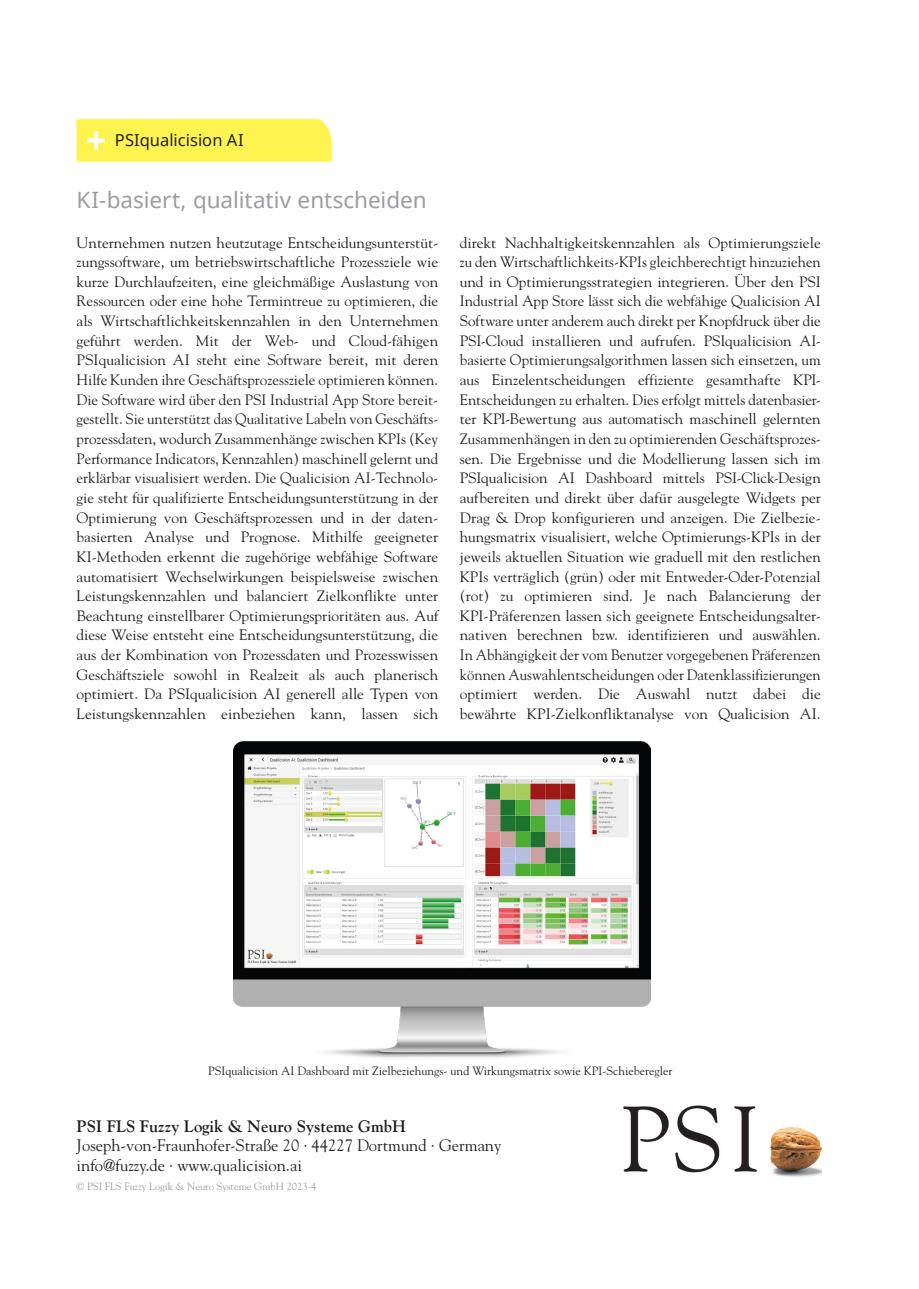
<style>
.page{position:relative;width:919px;height:1289px;background:#fff}
.page>*{position:absolute;margin:0;border:0;box-sizing:border-box;transform-origin:0 0}
.t1{font:22.5px "Noto Sans";color:#9b9da0}
.t2{font:16.5px/19.6px "Goudy";color:#231f20}
.t3{font:700 16.5px "Goudy";color:#231f20}
.t4{font:16.5px "Noto Sans";color:#231f20}
.t5{font:15px/19.6px "Goudy";color:#231f20;text-align:justify}
.t6{font:12px "Goudy";color:#231f20}
.t7{font:10.5px "Goudy";color:#9b9da0}
</style>
<div class="page">
<img style="left:623px;top:1105px;width:198px;height:72px">
<svg style="left:77px;top:119px;width:255px;height:43px;background:#fff354"></svg>
<img style="left:234px;top:741px;width:416px;height:317px">
<p class="t4" style="left:115px;top:129px;width:130px">PSIqualicision AI</p>
<h1 class="t1" style="left:77px;top:185px;width:351px">KI-basiert, qualitativ entscheiden</h1>
<p class="t5" style="left:77px;top:232px;width:363px">Unternehmen nutzen heutzutage Entscheidungsunterstüt&shy;zungssoftware, um betriebswirtschaftliche Prozessziele wie kurze Durchlaufzeiten, eine gleichmäßige Auslastung von Ressourcen oder eine hohe Termintreue zu optimieren, die als Wirtschaftlichkeitskennzahlen in den Unternehmen geführt werden. Mit der Web- und Cloud-fähigen PSIqualicision AI steht eine Software bereit, mit deren Hilfe Kunden ihre Geschäftsprozessziele optimieren können.<br>Die Software wird über den PSI Industrial App Store bereit&shy;gestellt. Sie unterstützt das Qualitative Labeln von Geschäfts&shy;prozessdaten, wodurch Zusammenhänge zwischen KPIs (Key Performance Indicators, Kennzahlen) maschinell gelernt und erklärbar visualisiert werden. Die Qualicision AI-Technolo&shy;gie steht für qualifizierte Entscheidungsunterstützung in der Optimierung von Geschäftsprozessen und in der daten&shy;basierten Analyse und Prognose. Mithilfe geeigneter KI-Methoden erkennt die zugehörige webfähige Software automatisiert Wechselwirkungen beispielsweise zwischen Leistungskennzahlen und balanciert Zielkonflikte unter Beachtung einstellbarer Optimierungsprioritäten aus. Auf diese Weise entsteht eine Entscheidungsunterstützung, die aus der Kombination von Prozessdaten und Prozesswissen Geschäftsziele sowohl in Realzeit als auch planerisch optimiert. Da PSIqualicision AI generell alle Typen von Leistungskennzahlen einbeziehen kann, lassen sich</p>
<p class="t5" style="left:460px;top:232px;width:362px">direkt Nachhaltigkeitskennzahlen als Optimierungsziele zu den Wirtschaftlichkeits-KPIs gleichberechtigt hinzuziehen und in Optimierungsstrategien integrieren. Über den PSI Industrial App Store lässt sich die webfähige Qualicision AI Software unter anderem auch direkt per Knopfdruck über die PSI-Cloud installieren und aufrufen. PSIqualicision AI&shy;basierte Optimierungsalgorithmen lassen sich einsetzen, um aus Einzelentscheidungen effiziente gesamthafte KPI-Entscheidungen zu erhalten. Dies erfolgt mittels datenbasier&shy;ter KPI-Bewertung aus automatisch maschinell gelernten Zusammenhängen in den zu optimierenden Geschäftsprozes&shy;sen. Die Ergebnisse und die Modellierung lassen sich im PSIqualicision AI Dashboard mittels PSI-Click-Design aufbereiten und direkt über dafür ausgelegte Widgets per Drag &amp; Drop konfigurieren und anzeigen. Die Zielbezie&shy;hungsmatrix visualisiert, welche Optimierungs-KPIs in der jeweils aktuellen Situation wie graduell mit den restlichen KPIs verträglich (grün) oder mit Entweder-Oder-Potenzial (rot) zu optimieren sind. Je nach Balancierung der KPI-Präferenzen lassen sich geeignete Entscheidungsalter&shy;nativen berechnen bzw. identifizieren und auswählen.<br>In Abhängigkeit der vom Benutzer vorgegebenen Präferenzen können Auswahlentscheidungen oder Datenklassifizierungen optimiert werden. Die Auswahl nutzt dabei die bewährte KPI-Zielkonfliktanalyse von Qualicision AI.</p>
<p class="t6" style="left:208px;top:1063px;width:466px">PSIqualicision AI Dashboard mit Zielbeziehungs- und Wirkungsmatrix sowie KPI-Schieberegler</p>
<p class="t3" style="left:77px;top:1115px;width:331px">PSI FLS Fuzzy Logik &amp; Neuro Systeme GmbH</p>
<p class="t2" style="left:77px;top:1135px;width:426px">Joseph-von-Fraunhofer-Straße 20 ∙ 44227 Dortmund ∙ Germany info@fuzzy.de ∙ www.qualicision.ai</p>
<p class="t7" style="left:77px;top:1180px;width:241px">© PSI FLS Fuzzy Logik &amp; Neuro Systeme GmbH 2023-4</p>
</div>
